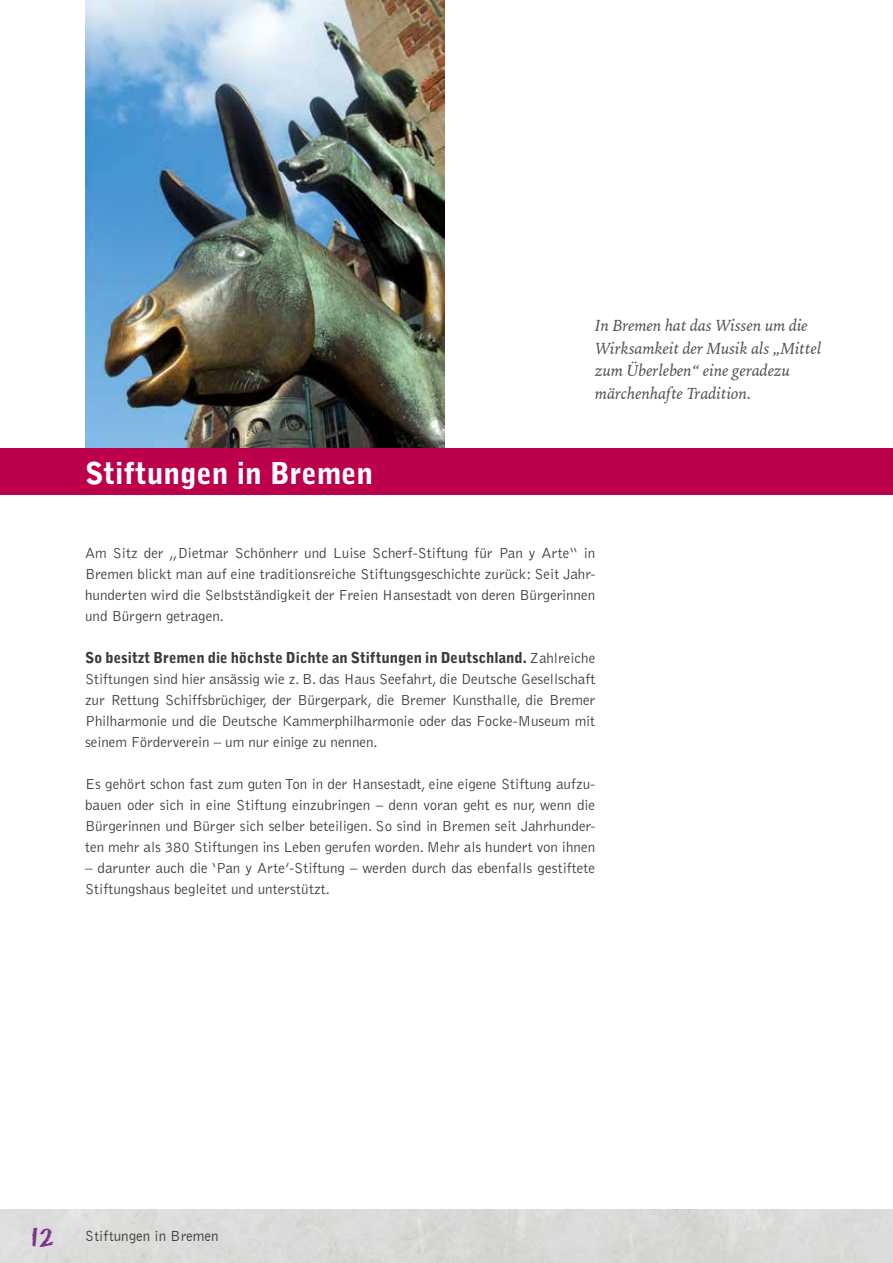
<style>
.page{position:relative;width:893px;height:1263px;background:#fff}
.page>*{position:absolute;margin:0;border:0;box-sizing:border-box;transform-origin:0 0}
.t1{font:900 30px "Bell Gothic Std";color:#fff}
.t2{font:italic 16.5px/22.5px "Iowan Old Style BT";color:#535352}
.t3{font:300 15px/21px "Bell Gothic Std";color:#3a3a39;text-align:justify}
.t4{font:15px "Bell Gothic BT";color:#3a3a39}
.s1{font-weight:900}
.s2{font-family:"Eraser Dust";font-size:27px;color:#7c338b}
</style>
<div class="page">
<img style="left:86px;top:0;width:358px;height:448px">
<div style="left:0;top:448px;width:893px;height:47px;background:#bc004c"></div>
<h1 class="t1" style="left:85px;top:456px;width:290px">Stiftungen in Bremen</h1>
<p class="t2" style="left:595px;top:314px;width:228px">In Bremen hat das Wissen um die<br>Wirksamkeit der Musik als „Mittel zum Überleben“ eine geradezu märchenhafte Tradition.</p>
<p class="t3" style="left:85px;top:543px;width:512px">Am Sitz der „Dietmar Schönherr und Luise Scherf-Stiftung für Pan y Arte“ in Bremen blickt man auf eine traditionsreiche Stiftungsgeschichte zurück: Seit Jahr&shy;hunderten wird die Selbstständigkeit der Freien Hansestadt von deren Bürgerinnen und Bürgern getragen.</p>
<p class="t3" style="left:85px;top:648px;width:512px"><span class="s1">So besitzt Bremen die höchste Dichte an Stiftungen in Deutschland.</span> Zahlreiche Stiftungen sind hier ansässig wie z. B. das Haus Seefahrt, die Deutsche Gesellschaft zur Rettung Schiffsbrüchiger, der Bürgerpark, die Bremer Kunsthalle, die Bremer Philharmonie und die Deutsche Kammerphilharmonie oder das Focke-Museum mit seinem Förderverein – um nur einige zu nennen.</p>
<p class="t3" style="left:85px;top:774px;width:512px">Es gehört schon fast zum guten Ton in der Hansestadt, eine eigene Stiftung aufzu&shy;bauen oder sich in eine Stiftung einzubringen – denn voran geht es nur, wenn die Bürgerinnen und Bürger sich selber beteiligen. So sind in Bremen seit Jahrhunder&shy;ten mehr als 380 Stiftungen ins Leben gerufen worden. Mehr als hundert von ihnen</p>
<p class="t3" style="left:85px;top:858px;width:512px">– darunter auch die ‘Pan y Arte’-Stiftung – werden durch das ebenfalls gestiftete<br>Stiftungshaus begleitet und unterstützt.</p>
<p class="t4" style="left:31px;top:1227px;width:189px"><span class="s2">12</span> Stiftungen in Bremen</p>
</div>
